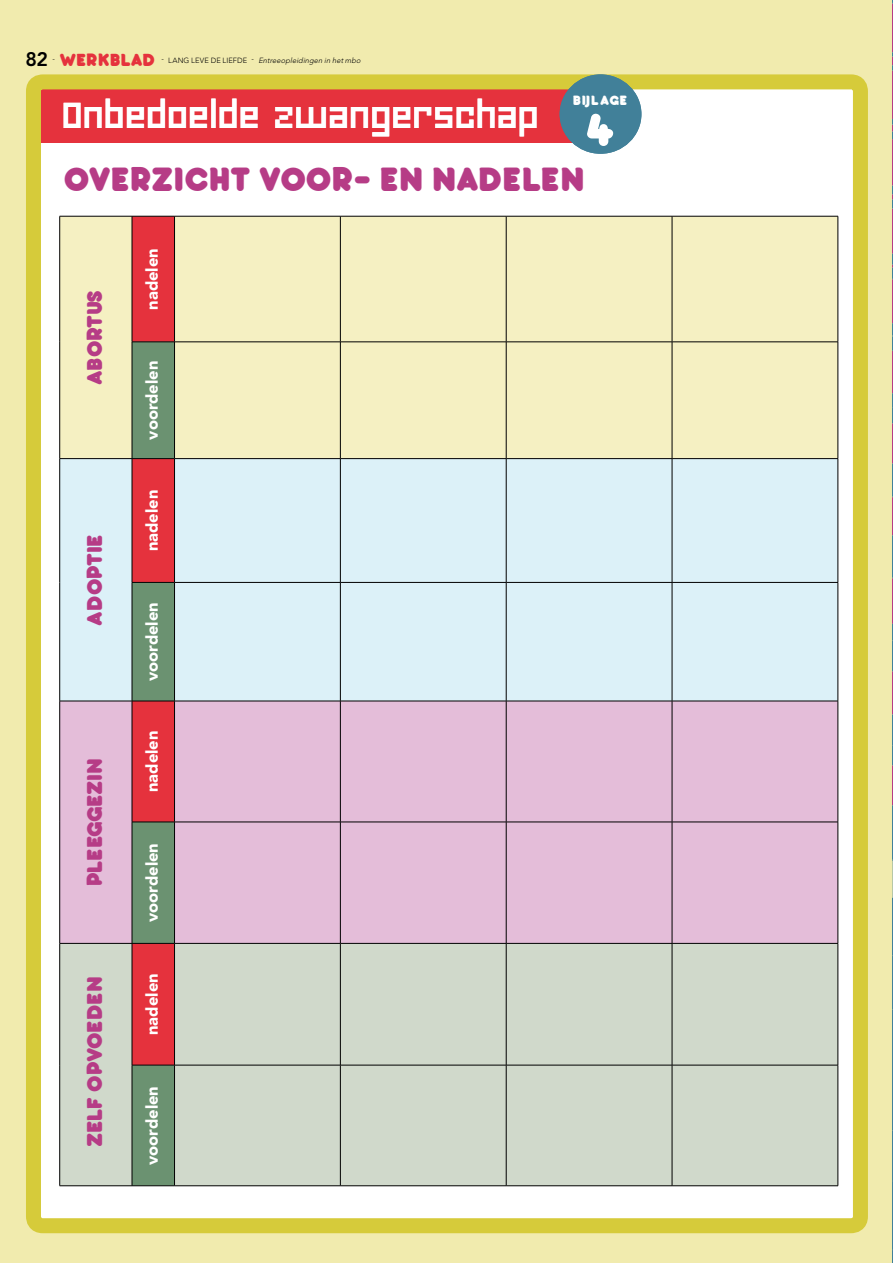
<style>
.page{position:relative;width:893px;height:1263px;background:#f1ebae}
.page>*{position:absolute;margin:0;border:0;box-sizing:border-box;transform-origin:0 0}
.t1{font:900 51px "bubbleboddy";color:#fff}
.t2{font:42px "Charriot Deluxe";letter-spacing:-.1em;color:#fff}
.t3{font:900 37.5px "bubbleboddy";letter-spacing:-.005em;color:#b63c86}
.t4{font:900 24px "bubbleboddy";color:#b63c86}
.t5{font:900 19.5px "bubbleboddy";letter-spacing:-.005em;color:#e5323d}
.t6{font:800 19.5px "Avenir LT Std";color:#000}
.t7{font:900 16.5px "Avenir LT Std";color:#fff}
.t8{font:900 15px "bubbleboddy";letter-spacing:.035em;color:#fff}
.t9{font:italic 300 7.5px "Avenir LT Std";color:#000}
.t10{font:300 7.5px "Avenir LT Std";color:#000}
.s1{font-style:normal}
</style>
<div class="page">
<div style="left:38px;top:83px;width:826px;height:1139px;background:#fff"></div>
<div style="left:37px;top:83px;width:553px;height:60px;background:#e5323d"></div>
<div style="left:26px;top:74px;width:842px;height:1159px;border:15px solid #d6cb3a;border-radius:10px"></div>
<svg style="left:892px;top:0;width:1px;height:1263px"></svg>
<div style="left:60px;top:217px;width:778px;height:241px;background:#f5f0c2"></div>
<svg style="left:133px;top:217px;width:41px;height:241px;background:#a95f55"></svg>
<svg style="left:60px;top:459px;width:778px;height:242px;background:#d8e8ee"></svg>
<div style="left:60px;top:702px;width:778px;height:241px;background:#e4bdd9"></div>
<div style="left:60px;top:944px;width:778px;height:241px;background:#d0d9cb"></div>
<hr style="left:60px;top:216px;width:72px;height:1px;background:#000">
<hr style="left:59px;top:216px;width:1px;height:126px;background:#000">
<hr style="left:59px;top:342px;width:1px;height:116px;background:#000">
<hr style="left:132px;top:216px;width:43px;height:1px;background:#000">
<hr style="left:132px;top:216px;width:1px;height:126px;background:#000">
<hr style="left:175px;top:216px;width:165px;height:1px;background:#000">
<hr style="left:174px;top:216px;width:1px;height:126px;background:#000">
<hr style="left:340px;top:216px;width:166px;height:1px;background:#000">
<hr style="left:340px;top:216px;width:1px;height:126px;background:#000">
<hr style="left:506px;top:216px;width:166px;height:1px;background:#000">
<hr style="left:506px;top:216px;width:1px;height:126px;background:#000">
<hr style="left:672px;top:216px;width:166px;height:1px;background:#000">
<hr style="left:672px;top:216px;width:1px;height:126px;background:#000">
<hr style="left:838px;top:216px;width:1px;height:126px;background:#000">
<hr style="left:132px;top:342px;width:43px;height:1px;background:#000">
<hr style="left:132px;top:342px;width:1px;height:116px;background:#000">
<hr style="left:175px;top:342px;width:165px;height:1px;background:#000">
<hr style="left:174px;top:342px;width:1px;height:116px;background:#000">
<hr style="left:340px;top:342px;width:166px;height:1px;background:#000">
<hr style="left:340px;top:342px;width:1px;height:116px;background:#000">
<hr style="left:506px;top:342px;width:166px;height:1px;background:#000">
<hr style="left:506px;top:342px;width:1px;height:116px;background:#000">
<hr style="left:672px;top:342px;width:166px;height:1px;background:#000">
<hr style="left:672px;top:342px;width:1px;height:116px;background:#000">
<hr style="left:838px;top:342px;width:1px;height:116px;background:#000">
<hr style="left:60px;top:458px;width:72px;height:1px;background:#000">
<hr style="left:59px;top:459px;width:1px;height:123px;background:#000">
<hr style="left:59px;top:582px;width:1px;height:119px;background:#000">
<hr style="left:132px;top:458px;width:43px;height:1px;background:#000">
<hr style="left:132px;top:459px;width:1px;height:123px;background:#000">
<hr style="left:175px;top:458px;width:165px;height:1px;background:#000">
<hr style="left:174px;top:459px;width:1px;height:123px;background:#000">
<hr style="left:340px;top:458px;width:166px;height:1px;background:#000">
<hr style="left:340px;top:459px;width:1px;height:123px;background:#000">
<hr style="left:506px;top:458px;width:166px;height:1px;background:#000">
<hr style="left:506px;top:459px;width:1px;height:123px;background:#000">
<hr style="left:672px;top:458px;width:166px;height:1px;background:#000">
<hr style="left:672px;top:459px;width:1px;height:123px;background:#000">
<hr style="left:838px;top:459px;width:1px;height:123px;background:#000">
<hr style="left:132px;top:582px;width:43px;height:1px;background:#000">
<hr style="left:132px;top:583px;width:1px;height:118px;background:#000">
<hr style="left:175px;top:582px;width:165px;height:1px;background:#000">
<hr style="left:174px;top:583px;width:1px;height:118px;background:#000">
<hr style="left:340px;top:582px;width:166px;height:1px;background:#000">
<hr style="left:340px;top:583px;width:1px;height:118px;background:#000">
<hr style="left:506px;top:582px;width:166px;height:1px;background:#000">
<hr style="left:506px;top:583px;width:1px;height:118px;background:#000">
<hr style="left:672px;top:582px;width:166px;height:1px;background:#000">
<hr style="left:672px;top:583px;width:1px;height:118px;background:#000">
<hr style="left:838px;top:583px;width:1px;height:118px;background:#000">
<hr style="left:60px;top:701px;width:72px;height:1px;background:#000">
<hr style="left:59px;top:701px;width:1px;height:121px;background:#000">
<hr style="left:59px;top:822px;width:1px;height:121px;background:#000">
<hr style="left:132px;top:701px;width:43px;height:1px;background:#000">
<hr style="left:132px;top:701px;width:1px;height:121px;background:#000">
<hr style="left:175px;top:701px;width:165px;height:1px;background:#000">
<hr style="left:174px;top:701px;width:1px;height:121px;background:#000">
<hr style="left:340px;top:701px;width:166px;height:1px;background:#000">
<hr style="left:340px;top:701px;width:1px;height:121px;background:#000">
<hr style="left:506px;top:701px;width:166px;height:1px;background:#000">
<hr style="left:506px;top:701px;width:1px;height:121px;background:#000">
<hr style="left:672px;top:701px;width:166px;height:1px;background:#000">
<hr style="left:672px;top:701px;width:1px;height:121px;background:#000">
<hr style="left:838px;top:701px;width:1px;height:121px;background:#000">
<hr style="left:132px;top:822px;width:43px;height:1px;background:#000">
<hr style="left:132px;top:822px;width:1px;height:121px;background:#000">
<hr style="left:175px;top:822px;width:165px;height:1px;background:#000">
<hr style="left:174px;top:822px;width:1px;height:121px;background:#000">
<hr style="left:340px;top:822px;width:166px;height:1px;background:#000">
<hr style="left:340px;top:822px;width:1px;height:121px;background:#000">
<hr style="left:506px;top:822px;width:166px;height:1px;background:#000">
<hr style="left:506px;top:822px;width:1px;height:121px;background:#000">
<hr style="left:672px;top:822px;width:166px;height:1px;background:#000">
<hr style="left:672px;top:822px;width:1px;height:121px;background:#000">
<hr style="left:838px;top:822px;width:1px;height:121px;background:#000">
<hr style="left:60px;top:943px;width:72px;height:1px;background:#000">
<hr style="left:59px;top:943px;width:1px;height:122px;background:#000">
<hr style="left:59px;top:1065px;width:1px;height:120px;background:#000">
<hr style="left:60px;top:1185px;width:72px;height:1px;background:#000">
<hr style="left:132px;top:943px;width:43px;height:1px;background:#000">
<hr style="left:132px;top:943px;width:1px;height:122px;background:#000">
<hr style="left:175px;top:943px;width:165px;height:1px;background:#000">
<hr style="left:174px;top:943px;width:1px;height:122px;background:#000">
<hr style="left:340px;top:943px;width:166px;height:1px;background:#000">
<hr style="left:340px;top:943px;width:1px;height:122px;background:#000">
<hr style="left:506px;top:943px;width:166px;height:1px;background:#000">
<hr style="left:506px;top:943px;width:1px;height:122px;background:#000">
<hr style="left:672px;top:943px;width:166px;height:1px;background:#000">
<hr style="left:672px;top:943px;width:1px;height:122px;background:#000">
<hr style="left:838px;top:943px;width:1px;height:122px;background:#000">
<hr style="left:132px;top:1065px;width:43px;height:1px;background:#000">
<hr style="left:132px;top:1065px;width:1px;height:120px;background:#000">
<hr style="left:175px;top:1065px;width:165px;height:1px;background:#000">
<hr style="left:174px;top:1065px;width:1px;height:120px;background:#000">
<hr style="left:340px;top:1065px;width:166px;height:1px;background:#000">
<hr style="left:340px;top:1065px;width:1px;height:120px;background:#000">
<hr style="left:506px;top:1065px;width:166px;height:1px;background:#000">
<hr style="left:506px;top:1065px;width:1px;height:120px;background:#000">
<hr style="left:672px;top:1065px;width:166px;height:1px;background:#000">
<hr style="left:672px;top:1065px;width:1px;height:120px;background:#000">
<hr style="left:838px;top:1065px;width:1px;height:120px;background:#000">
<hr style="left:132px;top:1185px;width:43px;height:1px;background:#000">
<hr style="left:175px;top:1185px;width:165px;height:1px;background:#000">
<hr style="left:340px;top:1185px;width:166px;height:1px;background:#000">
<hr style="left:506px;top:1185px;width:166px;height:1px;background:#000">
<hr style="left:672px;top:1185px;width:166px;height:1px;background:#000">
<div style="left:560px;top:74px;width:81px;height:80px;background:#418099;border-radius:50%"></div>
<p class="t6" style="left:26px;top:47px;width:24px">82</p>
<p class="t10" style="left:53px;top:54px;width:4px">-</p>
<p class="t5" style="left:59px;top:46px;width:97px">WERKBLAD</p>
<p class="t9" style="left:161px;top:56px;width:203px"><sup>-</sup> <span class="s1">LA N G L EV E D E L I E F D E </span><sup>-</sup> Entreeopleidingen in hetmbo</p>
<h2 class="t2" style="left:64px;top:74px;width:483px">Onbedoelde zwangerschap</h2>
<p class="t8" style="left:573px;top:90px;width:56px">BIJLAGE</p>
<h1 class="t1" style="left:586px;top:87px;width:30px">43</h1>
<h3 class="t3" style="left:64px;top:153px;width:522px">OVERZICHT VOOR- EN NADELEN</h3>
<h3 class="t4" style="left:78px;top:385px;width:97px;rotate:-90deg">ABORTUS</h3>
<h3 class="t4" style="left:78px;top:625px;width:93px;rotate:-90deg">ADOPTIE</h3>
<h3 class="t4" style="left:78px;top:886px;width:130px;rotate:-90deg">PLEEGGEZIN</h3>
<p class="t7" style="left:142px;top:310px;width:63px;rotate:-90deg">nadelen</p>
<p class="t7" style="left:142px;top:440px;width:80px;rotate:-90deg">voordelen</p>
<p class="t7" style="left:142px;top:551px;width:63px;rotate:-90deg">nadelen</p>
<p class="t7" style="left:142px;top:681px;width:80px;rotate:-90deg">voordelen</p>
<p class="t7" style="left:142px;top:792px;width:63px;rotate:-90deg">nadelen</p>
<p class="t7" style="left:142px;top:922px;width:80px;rotate:-90deg">voordelen</p>
<h3 class="t4" style="left:78px;top:1147px;width:172px;rotate:-90deg">ZELF OPVOEDEN</h3>
<p class="t7" style="left:142px;top:1035px;width:63px;rotate:-90deg">nadelen</p>
<p class="t7" style="left:142px;top:1165px;width:80px;rotate:-90deg">voordelen</p>
</div>
